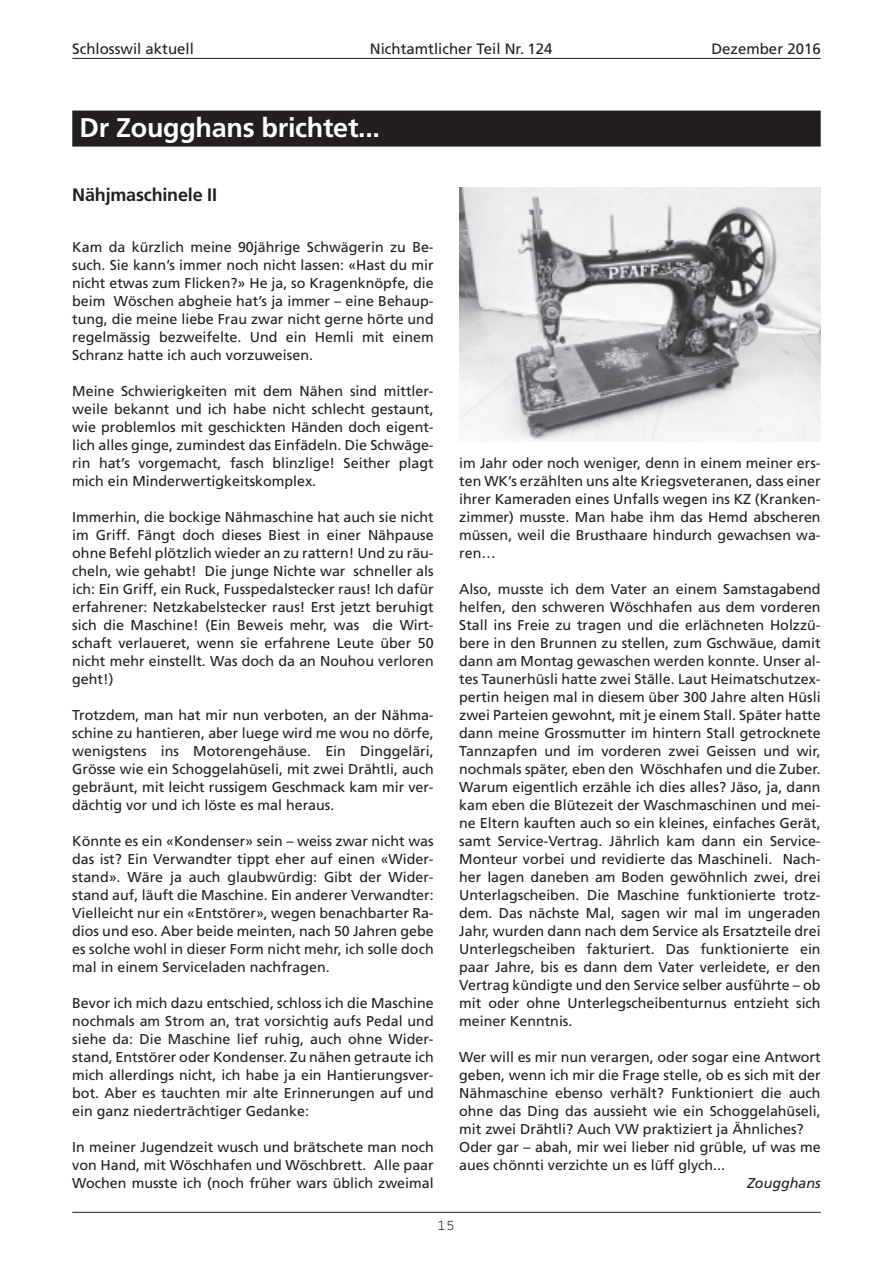
<style>
.page{position:relative;width:893px;height:1263px;background:#fff}
.page>*{position:absolute;margin:0;border:0;box-sizing:border-box;transform-origin:0 0}
.t1{font:700 27px "Frutiger";letter-spacing:-.01em;color:#fff}
.t2{font:700 18px "Frutiger";letter-spacing:-.01em;color:#231f20}
.t3{font:15px "Frutiger";color:#231f20}
.t4{font:15px "Courier";color:#231f20}
.t5{font:14.25px/18px "Frutiger";color:#231f20;text-align:justify}
.t6{font:italic 14.25px "Frutiger";color:#231f20}
</style>
<div class="page">
<hr style="left:72px;top:58px;width:749px;height:1px;background:#231f20">
<hr style="left:72px;top:1212px;width:749px;height:1px;background:#231f20">
<img style="left:459px;top:187px;width:362px;height:254px">
<div style="left:72px;top:111px;width:749px;height:36px;background:#231f20"></div>
<p class="t3" style="left:72px;top:43px;width:123px">Schlosswil aktuell</p>
<p class="t3" style="left:370px;top:43px;width:184px">Nichtamtlicher Teil Nr. 124</p>
<p class="t3" style="left:711px;top:43px;width:111px">Dezember 2016</p>
<h1 class="t1" style="left:79px;top:117px;width:302px">Dr Zougghans brichtet...</h1>
<p class="t2" style="left:72px;top:187px;width:146px">Nähjmaschinele II</p>
<p class="t5" style="left:72px;top:239px;width:363px">Kam da kürzlich meine 90jährige Schwägerin zu Be&shy;such. Sie kann’s immer noch nicht lassen: «Hast du mir nicht etwas zum Flicken?» He ja, so Kragenknöpfe, die beim Wöschen abgheie hat’s ja immer – eine Behaup&shy;tung, die meine liebe Frau zwar nicht gerne hörte und regelmässig bezweifelte. Und ein Hemli mit einem Schranz hatte ich auch vorzuweisen.</p>
<p class="t5" style="left:72px;top:383px;width:363px">Meine Schwierigkeiten mit dem Nähen sind mittler&shy;weile bekannt und ich habe nicht schlecht gestaunt, wie problemlos mit geschickten Händen doch eigent&shy;lich alles ginge, zumindest das Einfädeln. Die Schwäge&shy;rin hat’s vorgemacht, fasch blinzlige! Seither plagt mich ein Minderwertigkeitskomplex.</p>
<p class="t5" style="left:72px;top:509px;width:363px">Immerhin, die bockige Nähmaschine hat auch sie nicht im Griff. Fängt doch dieses Biest in einer Nähpause ohne Befehl plötzlich wieder an zu rattern! Und zu räu&shy;cheln, wie gehabt! Die junge Nichte war schneller als ich: Ein Griff, ein Ruck, Fusspedalstecker raus! Ich dafür erfahrener: Netzkabelstecker raus! Erst jetzt beruhigt sich die Maschine! (Ein Beweis mehr, was die Wirt&shy;schaft verlaueret, wenn sie erfahrene Leute über 50 nicht mehr einstellt. Was doch da an Nouhou verloren geht!)</p>
<p class="t5" style="left:72px;top:707px;width:363px">Trotzdem, man hat mir nun verboten, an der Nähma&shy;schine zu hantieren, aber luege wird me wou no dörfe, wenigstens ins Motorengehäuse. Ein Dinggeläri, Grösse wie ein Schoggelahüseli, mit zwei Drähtli, auch gebräunt, mit leicht russigem Geschmack kam mir ver&shy;dächtig vor und ich löste es mal heraus.</p>
<p class="t5" style="left:72px;top:833px;width:363px">Könnte es ein «Kondenser» sein – weiss zwar nicht was das ist? Ein Verwandter tippt eher auf einen «Wider&shy;stand». Wäre ja auch glaubwürdig: Gibt der Wider&shy;stand auf, läuft die Maschine. Ein anderer Verwandter:<br>Vielleicht nur ein «Entstörer», wegen benachbarter Ra&shy;dios und eso. Aber beide meinten, nach 50 Jahren gebe es solche wohl in dieser Form nicht mehr, ich solle doch mal in einem Serviceladen nachfragen.</p>
<p class="t5" style="left:72px;top:995px;width:363px">Bevor ich mich dazu entschied, schloss ich die Maschine nochmals am Strom an, trat vorsichtig aufs Pedal und siehe da: Die Maschine lief ruhig, auch ohne Wider&shy;stand, Entstörer oder Kondenser. Zu nähen getraute ich mich allerdings nicht, ich habe ja ein Hantierungsver&shy;bot. Aber es tauchten mir alte Erinnerungen auf und ein ganz niederträchtiger Gedanke:</p>
<p class="t5" style="left:72px;top:1139px;width:363px">In meiner Jugendzeit wusch und brätschete man noch von Hand, mit Wöschhafen und Wöschbrett. Alle paar Wochen musste ich (noch früher wars üblich zweimal</p>
<p class="t5" style="left:459px;top:455px;width:363px">im Jahr oder noch weniger, denn in einem meiner ers&shy;ten WK’s erzählten uns alte Kriegsveteranen, dass einer ihrer Kameraden eines Unfalls wegen ins KZ (Kranken&shy;zimmer) musste. Man habe ihm das Hemd abscheren müssen, weil die Brusthaare hindurch gewachsen wa&shy;ren…</p>
<p class="t5" style="left:459px;top:581px;width:363px">Also, musste ich dem Vater an einem Samstagabend helfen, den schweren Wöschhafen aus dem vorderen Stall ins Freie zu tragen und die erlächneten Holzzü&shy;bere in den Brunnen zu stellen, zum Gschwäue, damit dann am Montag gewaschen werden konnte. Unser al&shy;tes Taunerhüsli hatte zwei Ställe. Laut Heimatschutzex&shy;pertin heigen mal in diesem über 300 Jahre alten Hüsli zwei Parteien gewohnt, mit je einem Stall. Später hatte dann meine Grossmutter im hintern Stall getrocknete Tannzapfen und im vorderen zwei Geissen und wir, nochmals später, eben den Wöschhafen und die Zuber.<br>Warum eigentlich erzähle ich dies alles? Jäso, ja, dann kam eben die Blütezeit der Waschmaschinen und mei&shy;ne Eltern kauften auch so ein kleines, einfaches Gerät, samt Service-Vertrag. Jährlich kam dann ein Service-Monteur vorbei und revidierte das Maschineli. Nach&shy;her lagen daneben am Boden gewöhnlich zwei, drei Unterlagscheiben. Die Maschine funktionierte trotz&shy;dem. Das nächste Mal, sagen wir mal im ungeraden Jahr, wurden dann nach dem Service als Ersatzteile drei Unterlegscheiben fakturiert. Das funktionierte ein paar Jahre, bis es dann dem Vater verleidete, er den Vertrag kündigte und den Service selber ausführte – ob mit oder ohne Unterlegscheibenturnus entzieht sich meiner Kenntnis.</p>
<p class="t5" style="left:459px;top:1049px;width:363px;text-align:left">Wer will es mir nun verargen, oder sogar eine Antwort geben, wenn ich mir die Frage stelle, ob es sich mit der Nähmaschine ebenso verhält? Funktioniert die auch ohne das Ding das aussieht wie ein Schoggelahüseli, mit zwei Drähtli? Auch VW praktiziert ja Ähnliches?<br>Oder gar – abah, mir wei lieber nid grüble, uf was me aues chönnti verzichte un es lüff glych...</p>
<p class="t6" style="left:747px;top:1177px;width:75px">Zougghans</p>
<p class="t4" style="left:437px;top:1220px;width:19px">15</p>
</div>
